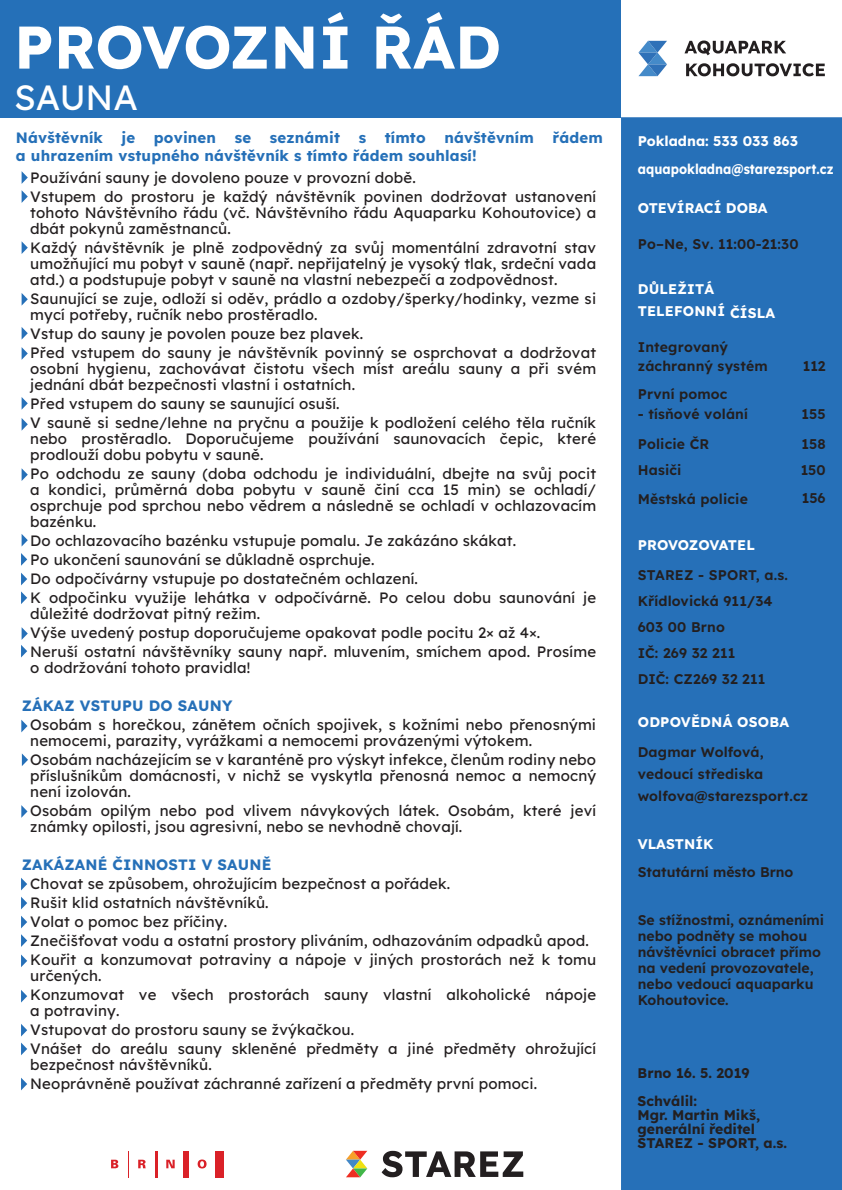
<style>
.page{position:relative;width:842px;height:1190px;background:#fff}
.page>*{position:absolute;margin:0;border:0;box-sizing:border-box;transform-origin:0 0}
.t1{font:700 60px "Lexend";color:#fff}
.t2{font:35px "Lexend";color:#fff}
.t3{font:15px/19px "Lexend";letter-spacing:.01em;color:#231f20}
.t4{font:700 15px/18px "Lexend";letter-spacing:.01em;color:#2570b8}
.t5{font:700 15px "Lexend";letter-spacing:.01em;color:#2670b8}
.t6{font:600 14px/16px "Lexend";color:#231f20}
.t7{font:700 14px/22px "Lexend";color:#fff}
.t8{font:700 14px/14px "Lexend";color:#231f20}
.t9{font:700 14px "Lexend";letter-spacing:-.02em;color:#fff}
</style>
<div class="page">
<div style="left:621px;top:117px;width:221px;height:1072px;background:#2670b8"></div>
<div style="left:1px;top:0;width:620px;height:117px;background:#2570b8"></div>
<svg style="left:638px;top:41px;width:29px;height:35px"></svg>
<svg style="left:684px;top:41px;width:102px;height:14px"></svg>
<svg style="left:686px;top:63px;width:139px;height:13px"></svg>
<svg style="left:21px;top:719px;width:6px;height:13px"></svg>
<svg style="left:22px;top:753px;width:6px;height:13px"></svg>
<svg style="left:21px;top:805px;width:6px;height:12px"></svg>
<svg style="left:21px;top:878px;width:6px;height:12px"></svg>
<svg style="left:21px;top:896px;width:6px;height:13px"></svg>
<svg style="left:21px;top:915px;width:6px;height:13px"></svg>
<svg style="left:21px;top:934px;width:6px;height:12px"></svg>
<svg style="left:21px;top:954px;width:6px;height:13px"></svg>
<svg style="left:21px;top:990px;width:6px;height:12px"></svg>
<svg style="left:21px;top:1024px;width:6px;height:12px"></svg>
<svg style="left:21px;top:1042px;width:6px;height:13px"></svg>
<svg style="left:21px;top:1077px;width:6px;height:13px"></svg>
<svg style="left:346px;top:1150px;width:21px;height:27px"></svg>
<svg style="left:381px;top:1150px;width:142px;height:27px"></svg>
<svg style="left:128px;top:1151px;width:1px;height:26px"></svg>
<hr style="left:155px;top:1150px;width:2px;height:27px;background:#da2128">
<div style="left:184px;top:1150px;width:5px;height:27px;background:#da2128"></div>
<div style="left:215px;top:1150px;width:9px;height:27px;background:#da2128"></div>
<svg style="left:198px;top:1159px;width:8px;height:9px"></svg>
<svg style="left:166px;top:1159px;width:9px;height:9px"></svg>
<svg style="left:138px;top:1159px;width:8px;height:9px"></svg>
<svg style="left:111px;top:1159px;width:7px;height:9px"></svg>
<svg style="left:22px;top:171px;width:6px;height:13px"></svg>
<svg style="left:22px;top:190px;width:6px;height:13px"></svg>
<svg style="left:22px;top:242px;width:6px;height:12px"></svg>
<svg style="left:22px;top:293px;width:6px;height:12px"></svg>
<svg style="left:22px;top:327px;width:6px;height:12px"></svg>
<svg style="left:22px;top:347px;width:6px;height:13px"></svg>
<svg style="left:22px;top:397px;width:6px;height:12px"></svg>
<svg style="left:22px;top:418px;width:6px;height:12px"></svg>
<svg style="left:22px;top:468px;width:6px;height:13px"></svg>
<svg style="left:22px;top:534px;width:6px;height:12px"></svg>
<svg style="left:21px;top:553px;width:6px;height:12px"></svg>
<svg style="left:21px;top:572px;width:6px;height:13px"></svg>
<svg style="left:21px;top:591px;width:6px;height:13px"></svg>
<svg style="left:21px;top:627px;width:7px;height:30px"></svg>
<h1 class="t1" style="left:14px;top:9px;width:489px">PROVOZNÍ ŘÁD</h1>
<h2 class="t2" style="left:14px;top:75px;width:125px">SAUNA</h2>
<p class="t4" style="left:16px;top:128px;width:588px">Návštěvník je povinen se seznámit s tímto návštěvním řádem a uhrazením vstupného návštěvník s tímto řádem souhlasí!</p>
<p class="t3" style="left:30px;top:168px;width:567px">Používání sauny je dovoleno pouze v provozní době.<br>Vstupem do prostoru je každý návštěvník povinen dodržovat ustanovení</p>
<p class="t3" style="left:30px;top:204px;width:567px;line-height:16px">tohoto Návštěvního řádu (vč. Návštěvního řádu Aquaparku Kohoutovice) a dbát pokynů zaměstnanců.</p>
<p class="t3" style="left:30px;top:239px;width:567px;line-height:16px;text-align:justify">Každý návštěvník je plně zodpovědný za svůj momentální zdravotní stav umožňující mu pobyt v sauně (např. nepřijatelný je vysoký tlak, srdeční vada atd.) a podstupuje pobyt v sauně na vlastní nebezpečí a zodpovědnost.</p>
<p class="t3" style="left:30px;top:290px;width:567px;line-height:16px">Saunující se zuje, odloží si oděv, prádlo a ozdoby/šperky/hodinky, vezme si mycí potřeby, ručník nebo prostěradlo.</p>
<p class="t3" style="left:30px;top:324px;width:567px">Vstup do sauny je povolen pouze bez plavek.<br>Před vstupem do sauny je návštěvník povinný se osprchovat a dodržovat</p>
<p class="t3" style="left:30px;top:360px;width:567px;line-height:16px">osobní hygienu, zachovávat čistotu všech míst areálu sauny a při svém jednání dbát bezpečnosti vlastní i ostatních.</p>
<p class="t3" style="left:30px;top:394px;width:567px">Před vstupem do sauny se saunující osuší.<br>V sauně si sedne/lehne na pryčnu a použije k podložení celého těla ručník</p>
<p class="t3" style="left:30px;top:430px;width:567px;line-height:16px">nebo prostěradlo. Doporučujeme používání saunovacích čepic, které prodlouží dobu pobytu v sauně.</p>
<p class="t3" style="left:30px;top:465px;width:567px;line-height:16px;text-align:justify">Po odchodu ze sauny (doba odchodu je individuální, dbejte na svůj pocit a kondici, průměrná doba pobytu v sauně činí cca 15 min) se ochladí/ osprchuje pod sprchou nebo vědrem a následně se ochladí v ochlazovacím bazénku.</p>
<p class="t3" style="left:30px;top:531px;width:567px">Do ochlazovacího bazénku vstupuje pomalu. Je zakázáno skákat.<br>Po ukončení saunování se důkladně osprchuje.<br>Do odpočívárny vstupuje po dostatečném ochlazení.<br>K odpočinku využije lehátka v odpočívárně. Po celou dobu saunování je</p>
<p class="t3" style="left:30px;top:604px;width:567px">důležité dodržovat pitný režim.<br>Výše uvedený postup doporučujeme opakovat podle pocitu 2× až 4×.<br>Neruší ostatní návštěvníky sauny např. mluvením, smíchem apod. Prosíme</p>
<p class="t3" style="left:30px;top:658px;width:222px">o dodržování tohoto pravidla!</p>
<p class="t5" style="left:22px;top:696px;width:212px">ZÁKAZ VSTUPU DO SAUNY</p>
<p class="t3" style="left:30px;top:716px;width:567px;line-height:16px">Osobám s horečkou, zánětem očních spojivek, s kožními nebo přenosnými nemocemi, parazity, vyrážkami a nemocemi provázenými výtokem.</p>
<p class="t3" style="left:30px;top:751px;width:567px;line-height:16px;text-align:justify">Osobám nacházejícím se v karanténě pro výskyt infekce, členům rodiny nebo příslušníkům domácnosti, v nichž se vyskytla přenosná nemoc a nemocný není izolován.</p>
<p class="t3" style="left:30px;top:802px;width:567px;line-height:16px">Osobám opilým nebo pod vlivem návykových látek. Osobám, které jeví známky opilosti, jsou agresivní, nebo se nevhodně chovají.</p>
<p class="t5" style="left:22px;top:855px;width:251px">ZAKÁZANÉ ČINNOSTI V SAUNĚ</p>
<p class="t3" style="left:30px;top:874px;width:567px">Chovat se způsobem, ohrožujícím bezpečnost a pořádek.<br>Rušit klid ostatních návštěvníků.<br>Volat o pomoc bez příčiny.<br>Znečišťovat vodu a ostatní prostory pliváním, odhazováním odpadků apod.<br>Kouřit a konzumovat potraviny a nápoje v jiných prostorách než k tomu</p>
<p class="t3" style="left:30px;top:966px;width:567px">určených.<br>Konzumovat ve všech prostorách sauny vlastní alkoholické nápoje</p>
<p class="t3" style="left:30px;top:1001px;width:567px">a potraviny.<br>Vstupovat do prostoru sauny se žvýkačkou.<br>Vnášet do areálu sauny skleněné předměty a jiné předměty ohrožující</p>
<p class="t3" style="left:30px;top:1055px;width:508px">bezpečnost návštěvníků.<br>Neoprávněně používat záchranné zařízení a předměty první pomoci.</p>
<p class="t8" style="left:637px;top:1059px;width:114px;line-height:28px">Brno 16. 5. 2019<br>Schválil:</p>
<p class="t8" style="left:637px;top:1108px;width:151px">Mgr. Martin Mikš, generální ředitel<br>STAREZ - SPORT, a.s.</p>
<p class="t7" style="left:638px;top:126px;width:197px;line-height:28px">Pokladna: 533 033 863 aquapokladna@starezsport.cz</p>
<p class="t7" style="left:638px;top:197px;width:131px">OTEVÍRACÍ DOBA</p>
<p class="t6" style="left:638px;top:236px;width:162px">Po–Ne, Sv. 11:00-21:30</p>
<p class="t7" style="left:638px;top:277px;width:139px">DŮLEŽITÁ<br>TELEFONNÍ ČÍSLA</p>
<p class="t6" style="left:638px;top:337px;width:131px;line-height:19px">Integrovaný záchranný systém</p>
<p class="t6" style="left:638px;top:385px;width:91px">První pomoc</p>
<p class="t6" style="left:638px;top:398px;width:112px;line-height:30.4px">- tísňové volání<br>Policie ČR</p>
<p class="t6" style="left:638px;top:456px;width:112px;line-height:28.4px">Hasiči<br>Městská policie</p>
<p class="t9" style="left:638px;top:535px;width:119px">PROVOZOVATEL</p>
<p class="t6" style="left:638px;top:562px;width:151px;line-height:25.8px">STAREZ - SPORT, a.s.<br>Křídlovická 911/34<br>603 00 Brno<br>IČ: 269 32 211<br>DIČ: CZ269 32 211</p>
<p class="t7" style="left:638px;top:711px;width:153px">ODPOVĚDNÁ OSOBA</p>
<p class="t6" style="left:638px;top:741px;width:172px;line-height:22px">Dagmar Wolfová, vedoucí střediska wolfova@starezsport.cz</p>
<p class="t7" style="left:638px;top:832px;width:77px">VLASTNÍK</p>
<p class="t6" style="left:638px;top:863px;width:157px">Statutární město Brno</p>
<p class="t6" style="left:638px;top:911px;width:188px">Se stížnostmi, oznámeními nebo podněty se mohou návštěvníci obracet přímo na vedení provozovatele, nebo vedoucí aquaparku<br>Kohoutovice.</p>
<p class="t6" style="left:802px;top:357px;width:24px">112</p>
<p class="t6" style="left:801px;top:398px;width:26px;line-height:30px">155<br>158</p>
<p class="t6" style="left:800px;top:455px;width:26px;line-height:28px">150<br>156</p>
</div>
